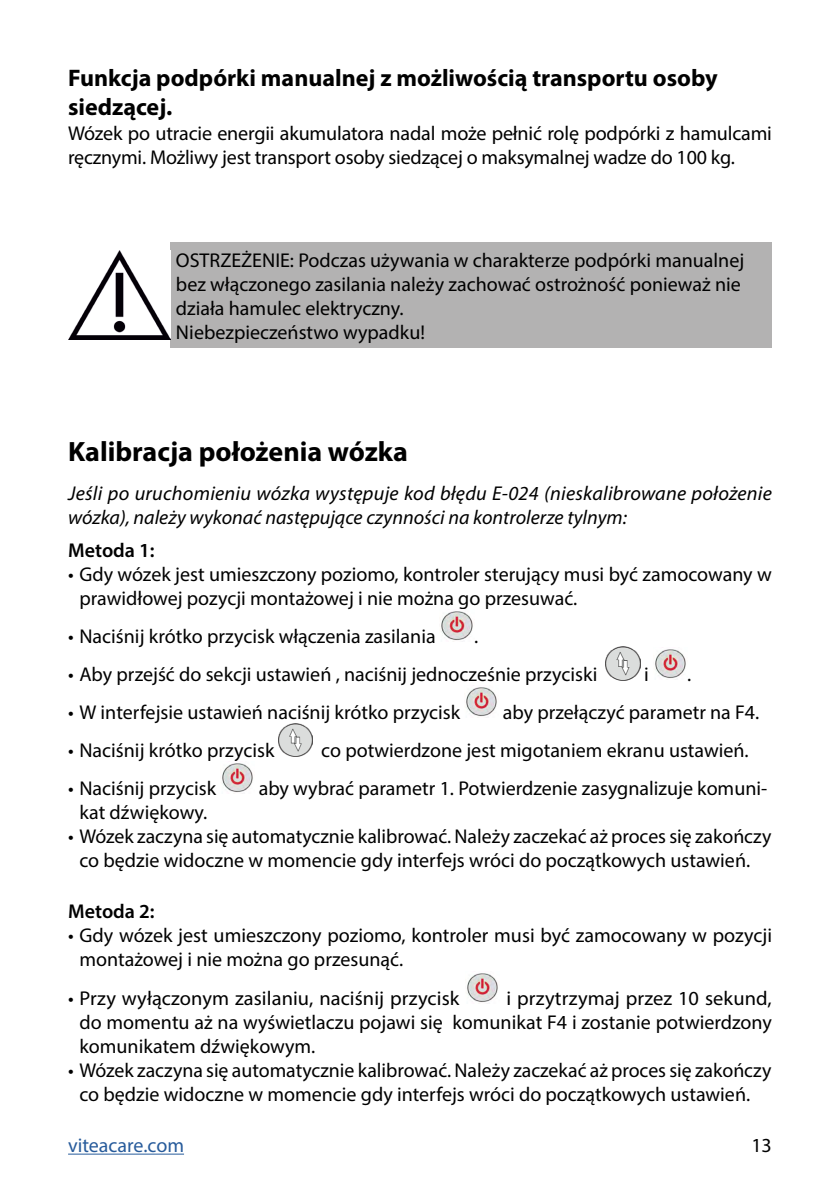
<style>
.page{position:relative;width:840px;height:1191px;background:#fff}
.page>*{position:absolute;margin:0;border:0;box-sizing:border-box;transform-origin:0 0}
.t1{font:700 28px "Myriad Pro";color:#000}
.t2{font:700 24px/28.8px "Myriad Pro";color:#000}
.t3{font:20px/24px "Myriad Pro";color:#000}
.t4{font:italic 20px/24px "Myriad Pro";letter-spacing:.005em;color:#000}
.t5{font:600 20px "Myriad Pro";color:#000}
.t6{font:20px "Myriad Pro";color:#275b9b}
</style>
<div class="page">
<hr style="left:68px;top:1153px;width:116px;height:1px;background:#275b9b">
<div style="left:170px;top:242px;width:601px;height:106px;background:#b3b2b2"></div>
<img style="left:68px;top:251px;width:102px;height:88px">
<img style="left:441px;top:611px;width:32px;height:31px">
<img style="left:605px;top:647px;width:34px;height:33px">
<img style="left:655px;top:649px;width:31px;height:30px">
<img style="left:466px;top:687px;width:31px;height:30px">
<img style="left:278px;top:723px;width:34px;height:33px">
<img style="left:222px;top:763px;width:31px;height:30px">
<img style="left:467px;top:973px;width:31px;height:30px">
<p class="t2" style="left:68px;top:63px;width:650px">Funkcja podpórki manualnej z możliwością transportu osoby siedzącej.</p>
<p class="t3" style="left:68px;top:121px;width:705px">Wózek po utracie energii akumulatora nadal może pełnić rolę podpórki z hamulcami ręcznymi. Możliwy jest transport osoby siedzącej o maksymalnej wadze do 100 kg.</p>
<p class="t3" style="left:176px;top:247px;width:569px">OSTRZEŻENIE: Podczas używania w charakterze podpórki manualnej bez włączonego zasilania należy zachować ostrożność ponieważ nie działa hamulec elektryczny.<br>Niebezpieczeństwo wypadku!</p>
<h1 class="t1" style="left:68px;top:433px;width:341px">Kalibracja położenia wózka</h1>
<p class="t4" style="left:68px;top:481px;width:705px">Jeśli po uruchomieniu wózka występuje kod błędu E-024 (nieskalibrowane położenie wózka), należy wykonać następujące czynności na kontrolerze tylnym:</p>
<p class="t5" style="left:68px;top:537px;width:88px">Metoda 1:</p>
<p class="t3" style="left:79px;top:561px;width:693px;text-indent:-11px">• Gdy wózek jest umieszczony poziomo, kontroler sterujący musi być zamocowany w prawidłowej pozycji montażowej i nie można go przesuwać.</p>
<p class="t3" style="left:68px;top:623px;width:369px">• Naciśnij krótko przycisk włączenia zasilania</p>
<p class="t3" style="left:474px;top:623px;width:6px">.</p>
<p class="t3" style="left:68px;top:661px;width:530px">• Aby przejść do sekcji ustawień , naciśnij jednocześnie przyciski</p>
<p class="t3" style="left:644px;top:661px;width:6px">i</p>
<p class="t3" style="left:686px;top:661px;width:6px">.</p>
<p class="t3" style="left:68px;top:699px;width:393px">• W interfejsie ustawień naciśnij krótko przycisk</p>
<p class="t3" style="left:502px;top:699px;width:258px">aby przełączyć parametr na F4.</p>
<p class="t3" style="left:68px;top:737px;width:208px">• Naciśnij krótko przycisk</p>
<p class="t3" style="left:321px;top:737px;width:429px">co potwierdzone jest migotaniem ekranu ustawień.</p>
<p class="t3" style="left:68px;top:775px;width:149px">• Naciśnij przycisk</p>
<p class="t3" style="left:258px;top:775px;width:510px">aby wybrać parametr 1. Potwierdzenie zasygnalizuje komuni-</p>
<p class="t3" style="left:79px;top:799px;width:129px">kat dźwiękowy.</p>
<p class="t3" style="left:68px;top:823px;width:704px;text-align:center">• Wózek zaczyna się automatycznie kalibrować. Należy zaczekać aż proces się zakończy co będzie widoczne w momencie gdy interfejs wróci do początkowych ustawień.</p>
<p class="t5" style="left:68px;top:899px;width:88px">Metoda 2:</p>
<p class="t3" style="left:79px;top:923px;width:693px;text-indent:-11px">• Gdy wózek jest umieszczony poziomo, kontroler musi być zamocowany w pozycji montażowej i nie można go przesunąć.</p>
<p class="t3" style="left:68px;top:985px;width:392px">• Przy wyłączonym zasilaniu, naciśnij przycisk</p>
<p class="t3" style="left:79px;top:985px;width:693px;text-align:justify;text-indent:427px">i przytrzymaj przez 10 sekund, do momentu aż na wyświetlaczu pojawi się komunikat F4 i zostanie potwierdzony komunikatem dźwiękowym.</p>
<p class="t3" style="left:68px;top:1057px;width:704px;text-align:center">• Wózek zaczyna się automatycznie kalibrować. Należy zaczekać aż proces się zakończy co będzie widoczne w momencie gdy interfejs wróci do początkowych ustawień.</p>
<p class="t6" style="left:68px;top:1133px;width:117px">viteacare.com</p>
<p class="t3" style="left:751px;top:1133px;width:22px">13</p>
</div>
